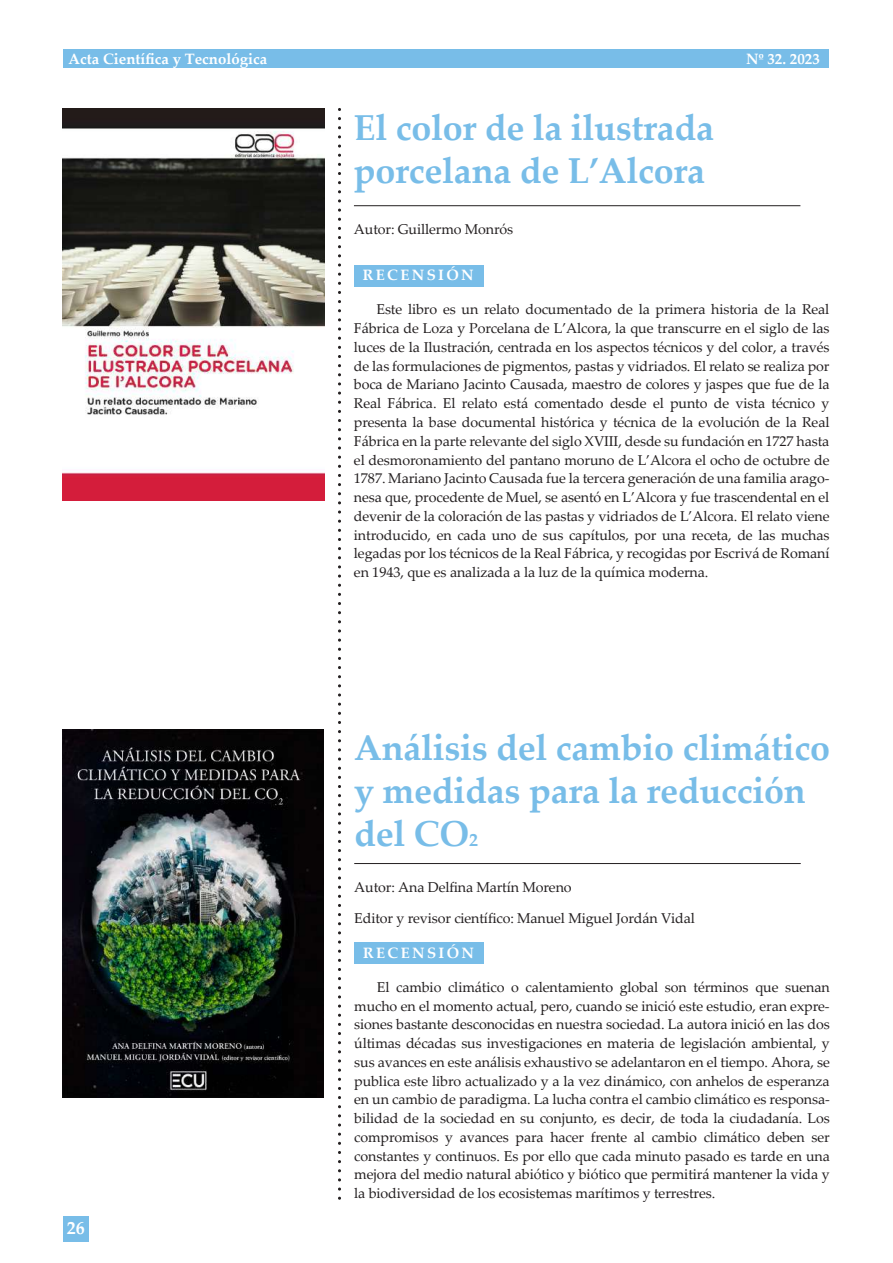
<style>
.page{position:relative;width:893px;height:1263px;background:#fff}
.page>*{position:absolute;margin:0;border:0;box-sizing:border-box;transform-origin:0 0}
.t1{font:700 36px/43.2px "Palatino Linotype";letter-spacing:-.01em;color:#78bde8}
.t2{font:700 18px "Palatino Linotype";color:#fff}
.t3{font:700 15px "Palatino Linotype";color:#fff}
.t4{font:700 15px "Palatino Linotype";letter-spacing:.155em;color:#fff}
.t5{font:14.25px/18.8px "Palatino Linotype";letter-spacing:-.005em;color:#231f20;text-align:justify}
.s1{font-size:18px}
</style>
<div class="page">
<svg style="left:338px;top:108px;width:3px;height:1092px"></svg>
<div style="left:63px;top:1216px;width:25px;height:26px;background:#78bde8"></div>
<div style="left:63px;top:49px;width:765px;height:19px;background:#78bde8"></div>
<hr style="left:354px;top:205px;width:446px;height:1px;background:#231f20">
<div style="left:354px;top:265px;width:130px;height:21px;background:#78bde8"></div>
<img style="left:63px;top:109px;width:261px;height:391px">
<hr style="left:354px;top:863px;width:447px;height:1px;background:#231f20">
<div style="left:354px;top:942px;width:130px;height:22px;background:#78bde8"></div>
<img style="left:63px;top:729px;width:261px;height:368px">
<p class="t3" style="left:69px;top:48px;width:200px">Acta Científica y Tecnológica</p>
<p class="t3" style="left:746px;top:48px;width:75px">Nº 32. 2023</p>
<h1 class="t1" style="left:354px;top:104px;width:362px">El color de la ilustrada porcelana de L’Alcora</h1>
<p class="t5" style="left:354px;top:219px;width:161px">Autor: Guillermo Monrós</p>
<p class="t4" style="left:363px;top:265px;width:113px">RECENSIÓN</p>
<p class="t5" style="left:354px;top:300px;width:477px;text-indent:23px">Este libro es un relato documentado de la primera historia de la Real Fábrica de Loza y Porcelana de L’Alcora, la que transcurre en el siglo de las luces de la Ilustración, centrada en los aspectos técnicos y del color, a través de las formulaciones de pigmentos, pastas y vidriados. El relato se realiza por boca de Mariano Jacinto Causada, maestro de colores y jaspes que fue de la Real Fábrica. El relato está comentado desde el punto de vista técnico y presenta la base documental histórica y técnica de la evolución de la Real Fábrica en la parte relevante del siglo XVIII, desde su fundación en 1727 hasta el desmoronamiento del pantano moruno de L’Alcora el ocho de octubre de 1787. Mariano Jacinto Causada fue la tercera generación de una familia arago&shy;nesa que, procedente de Muel, se asentó en L’Alcora y fue trascendental en el devenir de la coloración de las pastas y vidriados de L’Alcora. El relato viene introducido, en cada uno de sus capítulos, por una receta, de las muchas legadas por los técnicos de la Real Fábrica, y recogidas por Escrivá de Romaní en 1943, que es analizada a la luz de la química moderna.</p>
<h1 class="t1" style="left:354px;top:725px;width:477px">Análisis del cambio climático y medidas para la reducción del CO<span class="s1">2</span></h1>
<p class="t5" style="left:354px;top:877px;width:219px">Autor: Ana Delfina Martín Moreno</p>
<p class="t5" style="left:354px;top:908px;width:342px">Editor y revisor científico: Manuel Miguel Jordán Vidal</p>
<p class="t4" style="left:363px;top:942px;width:113px">RECENSIÓN</p>
<p class="t2" style="left:67px;top:1215px;width:19px">26</p>
<p class="t5" style="left:354px;top:977px;width:477px;text-indent:23px">El cambio climático o calentamiento global son términos que suenan mucho en el momento actual, pero, cuando se inició este estudio, eran expre&shy;siones bastante desconocidas en nuestra sociedad. La autora inició en las dos últimas décadas sus investigaciones en materia de legislación ambiental, y sus avances en este análisis exhaustivo se adelantaron en el tiempo. Ahora, se publica este libro actualizado y a la vez dinámico, con anhelos de esperanza en un cambio de paradigma. La lucha contra el cambio climático es responsa&shy;bilidad de la sociedad en su conjunto, es decir, de toda la ciudadanía. Los compromisos y avances para hacer frente al cambio climático deben ser constantes y continuos. Es por ello que cada minuto pasado es tarde en una mejora del medio natural abiótico y biótico que permitirá mantener la vida y la biodiversidad de los ecosistemas marítimos y terrestres.</p>
</div>
